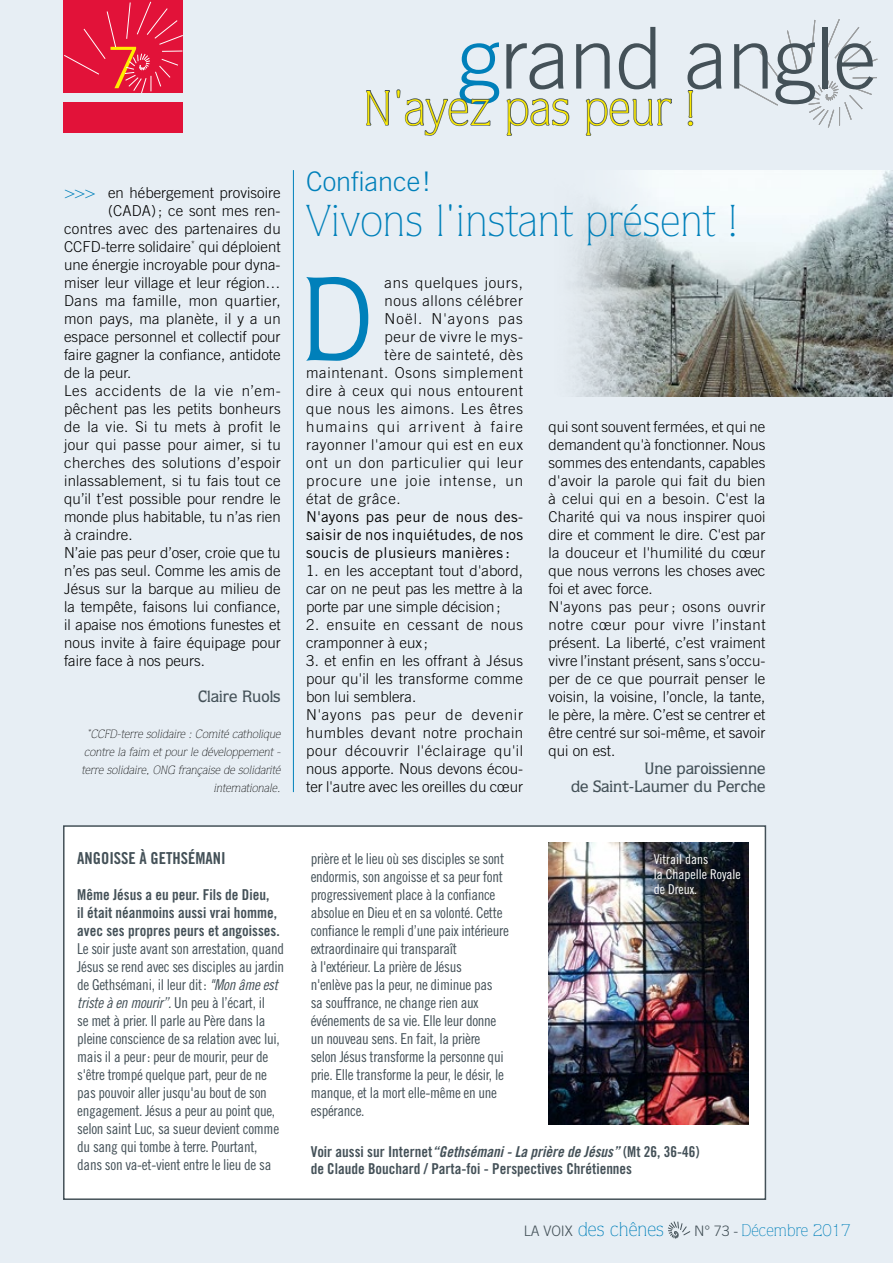
<style>
.page{position:relative;width:893px;height:1263px;background:#e7eef4}
.page>*{position:absolute;margin:0;border:0;box-sizing:border-box;transform-origin:0 0}
.t1{font:119.1px "Quorum";color:#0080ba}
.t2{font:300 85.35px "Trade Gothic";letter-spacing:-.01em;color:#445158}
.t3{font:300 57.45px "Trade Gothic";color:#ffed00}
.t4{font:300 49.2px "Quorum";color:#ffed00}
.t5{font:300 45px "Quorum";color:#0080ba}
.t6{font:300 27px "Trade Gothic";color:#0080ba}
.t7{font:300 19.8px "Quorum";color:#0080ba}
.t8{font:18px "Times New Roman";color:#0080ba}
.t9{font:300 16.8px "Quorum";color:#0080ba}
.t10{font:500 16.5px/18px "Quorum";color:#445158;text-align:right}
.t11{font:16.5px "Trade Gothic Bold Cond Twenty";color:#445158}
.t12{font:300 15px/18px "Trade Gothic";letter-spacing:.005em;color:#000}
.t13{font:15px/18px "Trade Gothic Cond Eighteen";letter-spacing:-.02em;color:#445158}
.t14{font:15px/18px "Trade Gothic Bold Cond Twenty";color:#445158}
.t15{font:300 15px "Trade Gothic";letter-spacing:.04em;color:#000}
.t16{font:15px/18px "Trade Gothic";letter-spacing:.02em;color:#000;text-align:justify}
.t17{font:300 15px "Trade Gothic";letter-spacing:.025em;color:#000}
.t18{font:300 15px/18px "Trade Gothic";letter-spacing:.035em;color:#000}
.t19{font:15px "Trade Gothic Cond Eighteen Obl";letter-spacing:-.02em;color:#445158}
.t20{font:300 15px "Trade Gothic";letter-spacing:.05em;color:#000}
.t21{font:300 15px "Trade Gothic";letter-spacing:.03em;color:#000}
.t22{font:300 15px "Trade Gothic";letter-spacing:.08em;color:#000}
.t23{font:300 15px "Trade Gothic";letter-spacing:.07em;color:#000}
.t24{font:300 15px "Trade Gothic";letter-spacing:.045em;color:#000}
.t25{font:300 15px "Trade Gothic";letter-spacing:.075em;color:#000}
.t26{font:13.5px/15px "Trade Gothic Cond Eighteen";color:#fff}
.t27{font:italic 300 12px/18px "Quorum";color:#000;text-align:right}
.s1{font-family:"Trade Gothic Cond Eighteen Obl"}
.s2{font-family:"Trade Gothic Cond Eighteen"}
.s3{color:#0080ba}
.s4{font-family:"Trade Gothic Bold Cond Twenty Obl"}
.s5{font-family:"Trade Gothic";font-size:14.4px;color:#445158}
</style>
<div class="page">
<div style="left:64px;top:0;width:119px;height:92px;background:#e21239"></div>
<div style="left:64px;top:102px;width:119px;height:31px;background:#e21239"></div>
<svg style="left:64px;top:11px;width:52px;height:64px"></svg>
<svg style="left:126px;top:2px;width:5px;height:37px"></svg>
<svg style="left:137px;top:1px;width:46px;height:44px"></svg>
<svg style="left:125px;top:51px;width:57px;height:42px"></svg>
<svg style="left:668px;top:1221px;width:22px;height:17px"></svg>
<svg style="left:736px;top:30px;width:62px;height:76px"></svg>
<svg style="left:810px;top:20px;width:5px;height:44px"></svg>
<svg style="left:823px;top:19px;width:55px;height:51px"></svg>
<svg style="left:808px;top:77px;width:69px;height:51px"></svg>
<svg style="left:366px;top:89px;width:125px;height:47px"></svg>
<svg style="left:506px;top:98px;width:64px;height:38px"></svg>
<svg style="left:585px;top:98px;width:87px;height:38px"></svg>
<svg style="left:687px;top:90px;width:7px;height:37px"></svg>
<div style="left:64px;top:826px;width:701px;height:373px;background:#fff"></div>
<div style="left:63px;top:825px;width:703px;height:375px;border:2px solid #445158"></div>
<img style="left:549px;top:843px;width:199px;height:281px">
<hr style="left:293px;top:170px;width:1px;height:622px;background:#0080ba">
<img style="left:573px;top:170px;width:320px;height:226px">
<h3 class="t3" style="left:107px;top:34px;width:33px">7</h3>
<p class="t12" style="left:108px;top:183px;width:174px">en hébergement provisoire</p>
<p class="t12" style="left:108px;top:201px;width:174px">(CADA); ce sont mes ren-</p>
<p class="t12" style="left:64px;top:219px;width:218px">contres avec des partenaires du</p>
<p class="t12" style="left:64px;top:237px;width:218px">CCFD-terre solidaire<sup>*</sup> qui déploient</p>
<p class="t12" style="left:64px;top:255px;width:218px">une énergie incroyable pour dyna-</p>
<p class="t12" style="left:64px;top:273px;width:218px">miser leur village et leur région…</p>
<p class="t21" style="left:64px;top:292px;width:218px">Dans ma famille, mon quartier,</p>
<p class="t12" style="left:64px;top:309px;width:218px">mon pays, ma planète, il y a un</p>
<p class="t12" style="left:64px;top:327px;width:218px">espace personnel et collectif pour</p>
<p class="t12" style="left:64px;top:345px;width:218px">faire gagner la confiance, antidote</p>
<p class="t12" style="left:64px;top:363px;width:69px">de la peur.</p>
<p class="t15" style="left:64px;top:382px;width:218px">Les accidents de la vie n’em-</p>
<p class="t12" style="left:64px;top:399px;width:218px">pêchent pas les petits bonheurs</p>
<p class="t17" style="left:64px;top:418px;width:218px">de la vie. Si tu mets à profit le</p>
<p class="t12" style="left:64px;top:435px;width:218px">jour qui passe pour aimer, si tu</p>
<p class="t17" style="left:64px;top:454px;width:218px">cherches des solutions d’espoir</p>
<p class="t12" style="left:64px;top:471px;width:218px">inlassablement, si tu fais tout ce</p>
<p class="t12" style="left:64px;top:489px;width:218px">qu’il t’est possible pour rendre le</p>
<p class="t12" style="left:64px;top:507px;width:218px">monde plus habitable, tu n’as rien</p>
<p class="t12" style="left:64px;top:525px;width:70px">à craindre.</p>
<p class="t12" style="left:64px;top:543px;width:218px">N’aie pas peur d’oser, croie que tu</p>
<p class="t12" style="left:64px;top:561px;width:218px">n’es pas seul. Comme les amis de</p>
<p class="t12" style="left:64px;top:579px;width:218px">Jésus sur la barque au milieu de</p>
<p class="t12" style="left:64px;top:597px;width:218px">la tempête, faisons lui confiance,</p>
<p class="t12" style="left:64px;top:615px;width:218px">il apaise nos émotions funestes et</p>
<p class="t12" style="left:64px;top:633px;width:218px">nous invite à faire équipage pour</p>
<p class="t12" style="left:64px;top:651px;width:142px">faire face à nos peurs.</p>
<p class="t10" style="left:198px;top:687px;width:84px">Claire Ruols</p>
<p class="t27" style="left:82px;top:725px;width:203px"><sup>*</sup>CCFD-terre solidaire : Comité catholique contre la faim et pour le développement - terre solidaire, ONG française de solidarité internationale.</p>
<p class="t8" style="left:65px;top:181px;width:32px">&gt;&gt;&gt;</p>
<p class="t11" style="left:77px;top:848px;width:150px">ANGOISSE À GETHSÉMANI</p>
<p class="t14" style="left:77px;top:886px;width:204px">Même Jésus a eu peur. Fils de Dieu, il était néanmoins aussi vrai homme, avec ses propres peurs et angoisses.</p>
<p class="t13" style="left:77px;top:939px;width:208px;text-align:justify">Le soir juste avant son arrestation, quand Jésus se rend avec ses disciples au jardin de Gethsémani, il leur dit: <span class="s1">"Mon âme est</span></p>
<p class="t19" style="left:77px;top:994px;width:189px">triste à en mourir”. <span class="s2">Un peu à l’écart, il</span></p>
<p class="t13" style="left:77px;top:1011px;width:204px">se met à prier. Il parle au Père dans la pleine conscience de sa relation avec lui, mais il a peur: peur de mourir, peur de s'être trompé quelque part, peur de ne pas pouvoir aller jusqu'au bout de son engagement. Jésus a peur au point que, selon saint Luc, sa sueur devient comme du sang qui tombe à terre. Pourtant, dans son va-et-vient entre le lieu de sa</p>
<h2 class="t2" style="left:458px;top:8px;width:420px"><span class="s3">g</span>rand angle</h2>
<h3 class="t4" style="left:363px;top:79px;width:334px">N'ayez pas peur !</h3>
<h3 class="t6" style="left:306px;top:166px;width:125px">Confiance!</h3>
<h3 class="t5" style="left:306px;top:195px;width:433px">Vivons l'instant présent !</h3>
<h1 class="t1" style="left:300px;top:249px;width:74px">D</h1>
<p class="t24" style="left:385px;top:274px;width:140px">ans quelques jours,</p>
<p class="t15" style="left:385px;top:292px;width:140px">nous allons célébrer</p>
<p class="t25" style="left:385px;top:310px;width:140px">Noël. N'ayons pas</p>
<p class="t15" style="left:385px;top:328px;width:140px">peur de vivre le mys-</p>
<p class="t15" style="left:385px;top:346px;width:140px">tère de sainteté, dès</p>
<p class="t15" style="left:306px;top:364px;width:218px">maintenant. Osons simplement</p>
<p class="t15" style="left:306px;top:382px;width:218px">dire à ceux qui nous entourent</p>
<p class="t15" style="left:306px;top:400px;width:218px">que nous les aimons. Les êtres</p>
<p class="t22" style="left:306px;top:418px;width:218px">humains qui arrivent à faire</p>
<p class="t15" style="left:306px;top:436px;width:218px">rayonner l'amour qui est en eux</p>
<p class="t20" style="left:306px;top:454px;width:218px">ont un don particulier qui leur</p>
<p class="t23" style="left:306px;top:472px;width:218px">procure une joie intense, un</p>
<p class="t15" style="left:306px;top:490px;width:96px">état de grâce.</p>
<p class="t16" style="left:306px;top:507px;width:218px">N'ayons pas peur de nous des&shy;saisir de nos inquiétudes, de nos soucis de plusieurs manières :</p>
<p class="t12" style="left:306px;top:561px;width:218px;text-align:justify">1. en les acceptant tout d'abord, car on ne peut pas les mettre à la porte par une simple décision;</p>
<p class="t18" style="left:306px;top:615px;width:218px">2. ensuite en cessant de nous cramponner à eux ;</p>
<p class="t12" style="left:306px;top:651px;width:218px">3. et enfin en les offrant à Jésus pour qu'il les transforme comme bon lui semblera.<br>N'ayons pas peur de devenir humbles devant notre prochain pour découvrir l'éclairage qu'il nous apporte. Nous devons écou&shy;ter l'autre avec les oreilles du cœur</p>
<p class="t12" style="left:548px;top:417px;width:218px">qui sont souvent fermées, et qui ne demandent qu'à fonctionner. Nous sommes des entendants, capables d'avoir la parole qui fait du bien à celui qui en a besoin. C'est la<br>Charité qui va nous inspirer quoi dire et comment le dire. C'est par la douceur et l'humilité du cœur que nous verrons les choses avec foi et avec force.<br>N'ayons pas peur ; osons ouvrir notre cœur pour vivre l’instant présent. La liberté, c’est vraiment vivre l’instant présent, sans s’occu&shy;per de ce que pourrait penser le voisin, la voisine, l’oncle, la tante, le père, la mère. C’est se centrer et être centré sur soi-même, et savoir qui on est.</p>
<p class="t10" style="left:571px;top:759px;width:196px">Une paroissienne<br>de Saint-Laumer du Perche</p>
<p class="t13" style="left:311px;top:849px;width:200px">prière et le lieu où ses disciples se sont endormis, son angoisse et sa peur font progressivement place à la confiance absolue en Dieu et en sa volonté. Cette confiance le rempli d’une paix intérieure extraordinaire qui transparaît<br>à l'extérieur. La prière de Jésus<br>n'enlève pas la peur, ne diminue pas<br>sa souffrance, ne change rien aux événements de sa vie. Elle leur donne un nouveau sens. En fait, la prière selon Jésus transforme la personne qui prie. Elle transforme la peur, le désir, le manque, et la mort elle-même en une espérance.</p>
<p class="t14" style="left:311px;top:1143px;width:390px;line-height:16.5px">Voir aussi sur Internet<span class="s4">“Gethsémani - La prière de Jésus”</span> (Mt 26, 36-46) de Claude Bouchard / Parta-foi - Perspectives Chrétiennes</p>
<p class="t26" style="left:654px;top:851px;width:88px">Vitrail dans<br>la Chapelle Royale de Dreux.</p>
<h3 class="t7" style="left:524px;top:1218px;width:142px"><span class="s5">LA VOIX</span> des chênes</h3>
<p class="t9" style="left:694px;top:1221px;width:158px"><span class="s5">N° 73 -</span> Décembre 2017</p>
</div>
